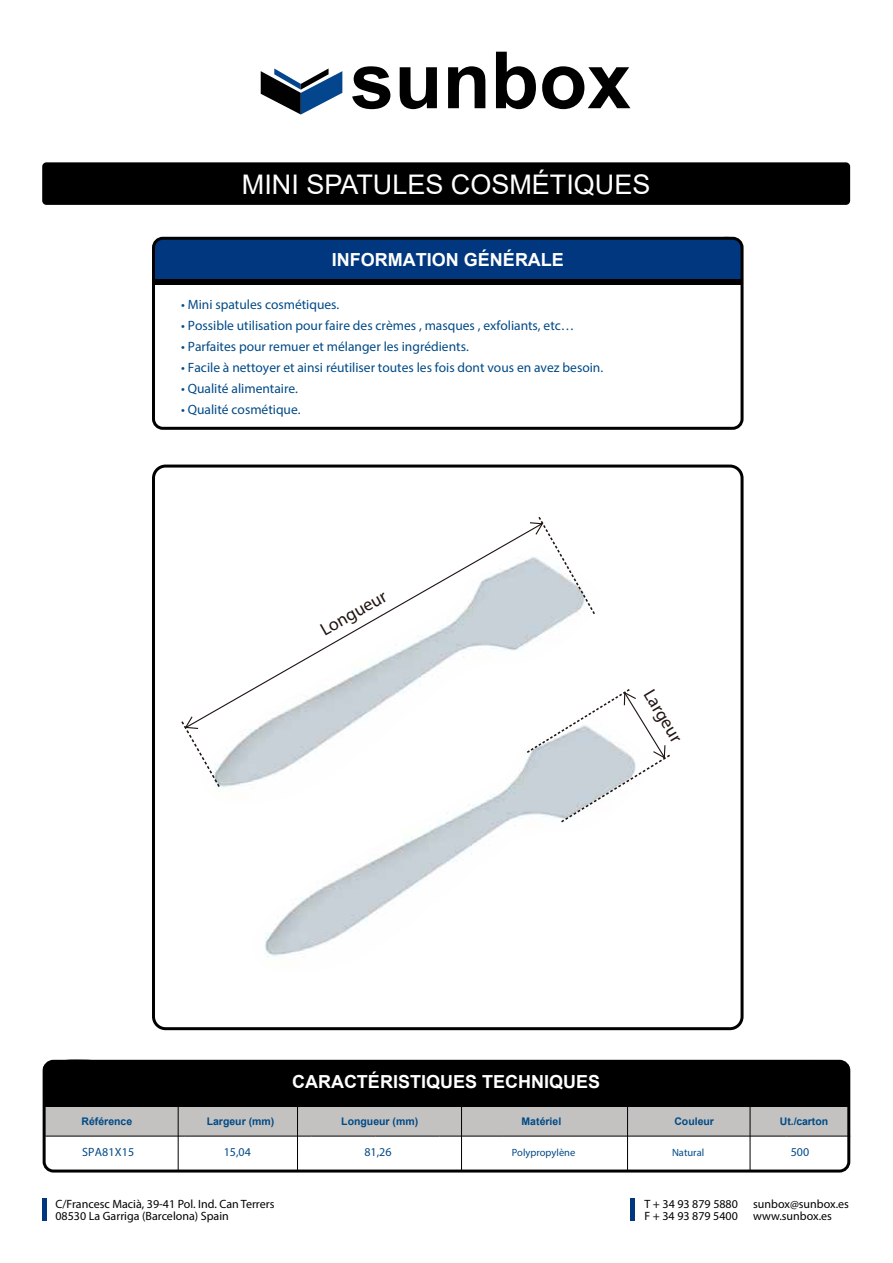
<style>
.page{position:relative;width:893px;height:1263px;background:#fff}
.page>*{position:absolute;margin:0;border:0;box-sizing:border-box;transform-origin:0 0}
.t1{font:700 79.05px "Arial";color:#000}
.t2{font:27px "Arial";color:#fff}
.t3{font:700 18px "Arial";color:#fff}
.t4{font:18px "Myriad Pro";color:#1f1410}
.t5{font:13.5px "Myriad Pro";color:#004a87}
.t6{font:12px/12px "Myriad Pro";color:#000}
.t7{font:12px "Myriad Pro";letter-spacing:.01em;color:#004a87}
.t8{font:700 10.5px "Arial";color:#004a87}
.t9{font:10.5px "Myriad Pro";color:#004a87}
</style>
<div class="page">
<div style="left:42px;top:162px;width:808px;height:43px;background:#000;border-radius:4px"></div>
<div style="left:42px;top:1199px;width:5px;height:22px;background:#00377f"></div>
<hr style="left:630px;top:1199px;width:4px;height:22px;background:#00377f">
<div style="left:43px;top:1059px;width:815px;height:42px;background:#000"></div>
<div style="left:43px;top:1104px;width:815px;height:32px;background:#c3c2c0"></div>
<div style="left:44px;top:1101px;width:812px;height:5px;background:#000"></div>
<div style="left:43px;top:1060px;width:807px;height:112px;border:3px solid #000;border-radius:9px"></div>
<hr style="left:178px;top:1106px;width:1px;height:65px;background:#000">
<hr style="left:297px;top:1106px;width:1px;height:65px;background:#000">
<hr style="left:461px;top:1106px;width:1px;height:65px;background:#000">
<hr style="left:627px;top:1106px;width:1px;height:65px;background:#000">
<hr style="left:750px;top:1106px;width:1px;height:65px;background:#000">
<hr style="left:45px;top:1136px;width:139px;height:1px;background:#000">
<hr style="left:184px;top:1136px;width:64px;height:1px;background:#000">
<hr style="left:248px;top:1136px;width:64px;height:1px;background:#000">
<hr style="left:312px;top:1136px;width:63px;height:1px;background:#000">
<hr style="left:375px;top:1136px;width:64px;height:1px;background:#000">
<hr style="left:439px;top:1136px;width:64px;height:1px;background:#000">
<hr style="left:503px;top:1136px;width:283px;height:1px;background:#000">
<hr style="left:786px;top:1136px;width:64px;height:1px;background:#000">
<div style="left:152px;top:465px;width:592px;height:565px;border:3px solid #000;border-radius:12px"></div>
<svg style="left:261px;top:68px;width:81px;height:47px"></svg>
<div style="left:156px;top:236px;width:584px;height:43px;background:#00377f"></div>
<div style="left:154px;top:279px;width:588px;height:5px;background:#000"></div>
<div style="left:152px;top:237px;width:592px;height:193px;border:3px solid #000;border-radius:9px"></div>
<img style="left:265px;top:812px;width:298px;height:145px">
<svg style="left:527px;top:689px;width:143px;height:133px"></svg>
<img style="left:216px;top:614px;width:402px;height:198px">
<svg style="left:206px;top:530px;width:338px;height:199px"></svg>
<svg style="left:181px;top:715px;width:39px;height:72px"></svg>
<svg style="left:529px;top:517px;width:66px;height:97px"></svg>
<h1 class="t1" style="left:350px;top:25px;width:282px">sunbox</h1>
<h2 class="t2" style="left:242px;top:166px;width:410px">MINI SPATULES COSMÉTIQUES</h2>
<h3 class="t3" style="left:332px;top:247px;width:234px">INFORMATION GÉNÉRALE</h3>
<p class="t5" style="left:181px;top:296px;width:160px">• Mini spatules cosmétiques.</p>
<p class="t5" style="left:181px;top:317px;width:395px">• Possible utilisation pour faire des crèmes , masques , exfoliants, etc…</p>
<p class="t5" style="left:181px;top:338px;width:289px">• Parfaites pour remuer et mélanger les ingrédients.</p>
<p class="t5" style="left:181px;top:359px;width:423px">• Facile à nettoyer et ainsi réutiliser toutes les fois dont vous en avez besoin.</p>
<p class="t5" style="left:181px;top:380px;width:118px">• Qualité alimentaire.</p>
<p class="t5" style="left:181px;top:401px;width:121px">• Qualité cosmétique.</p>
<h3 class="t4" style="left:316px;top:621px;width:74px;rotate:-30deg">Longueur</h3>
<h3 class="t4" style="left:658px;top:685px;width:59px;rotate:59deg">Largeur</h3>
<h3 class="t3" style="left:292px;top:1069px;width:310px">CARACTÉRISTIQUES TECHNIQUES</h3>
<p class="t8" style="left:82px;top:1114px;width:52px">Référence</p>
<p class="t8" style="left:207px;top:1114px;width:69px">Largeur (mm)</p>
<p class="t8" style="left:341px;top:1114px;width:78px">Longueur (mm)</p>
<p class="t8" style="left:521px;top:1114px;width:41px">Matériel</p>
<p class="t8" style="left:674px;top:1114px;width:41px">Couleur</p>
<p class="t8" style="left:780px;top:1114px;width:50px">Ut./carton</p>
<p class="t7" style="left:82px;top:1145px;width:54px">SPA81X15</p>
<p class="t7" style="left:224px;top:1145px;width:29px">15,04</p>
<p class="t7" style="left:364px;top:1145px;width:29px">81,26</p>
<p class="t9" style="left:512px;top:1146px;width:65px">Polypropylène</p>
<p class="t9" style="left:672px;top:1146px;width:34px">Natural</p>
<p class="t7" style="left:791px;top:1145px;width:20px">500</p>
<p class="t6" style="left:55px;top:1198px;width:221px">C/Francesc Macià, 39-41 Pol. Ind. Can Terrers<br>08530 La Garriga (Barcelona) Spain</p>
<p class="t6" style="left:644px;top:1198px;width:95px">T + 34 93 879 5880</p>
<p class="t6" style="left:753px;top:1198px;width:97px">sunbox@sunbox.es</p>
<p class="t6" style="left:644px;top:1210px;width:95px">F + 34 93 879 5400</p>
<p class="t6" style="left:753px;top:1210px;width:80px">www.sunbox.es</p>
</div>
